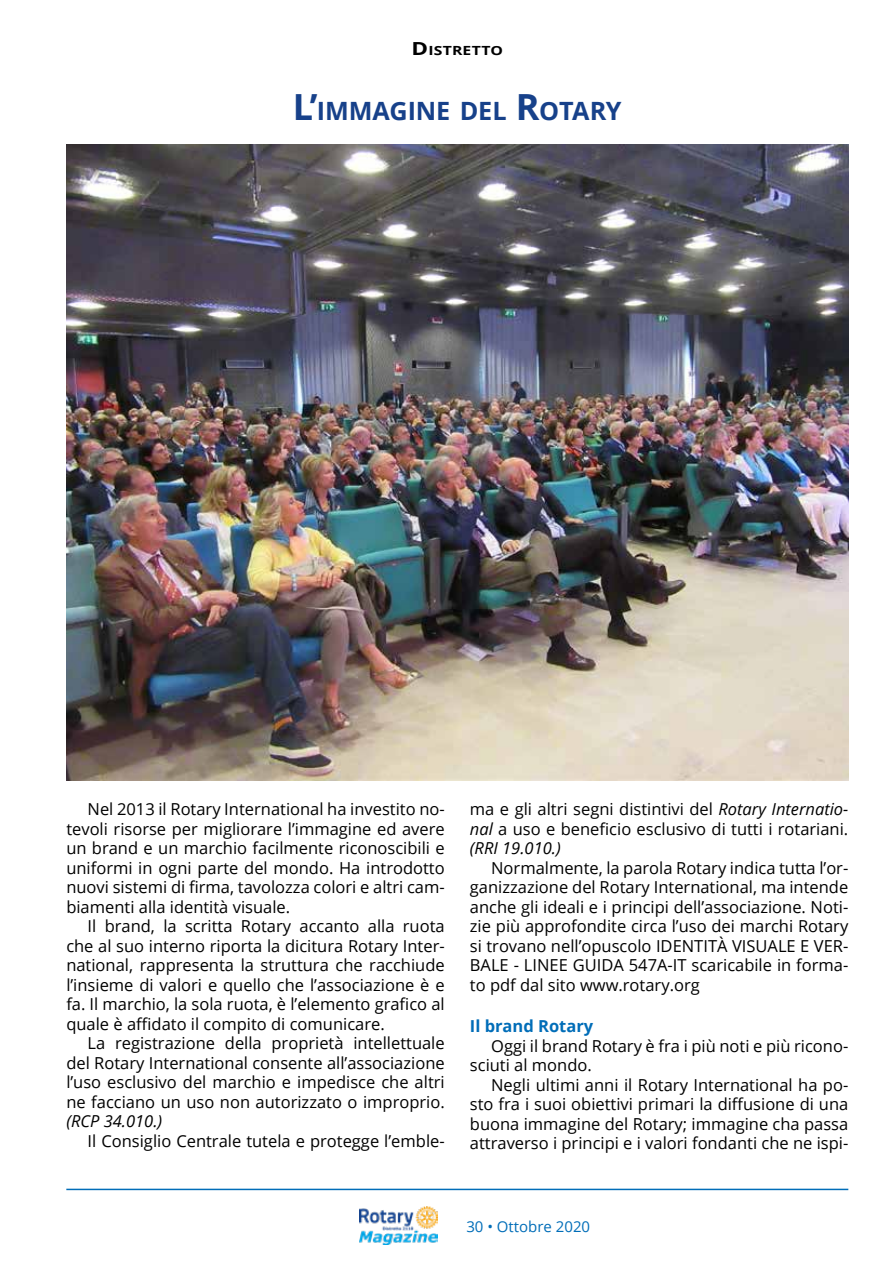
<style>
.page{position:relative;width:893px;height:1263px;background:#fff}
.page>*{position:absolute;margin:0;border:0;box-sizing:border-box;transform-origin:0 0}
.t1{font:700 25.2px "Open Sans";letter-spacing:-.005em;color:#17418a}
.t2{font:16.5px "Open Sans";color:#000}
.t3{font:italic 16.5px "Open Sans";color:#000}
.t4{font:700 16.5px "Open Sans";color:#006db8}
.t5{font:15px "Open Sans";color:#006db8}
.t6{font:700 12.6px "Open Sans";letter-spacing:.015em;color:#000;scale:1.25 1}
.s1{font-size:18px}
.s2{font-size:36px}
.s3{font-style:italic}
</style>
<div class="page">
<img style="left:359px;top:1206px;width:78px;height:39px">
<hr style="left:66px;top:1189px;width:782px;height:1px;background:#006db8">
<img style="left:66px;top:145px;width:782px;height:635px">
<p class="t6" style="left:412px;top:42px;width:75px"><span class="s1">D</span>ISTRETTO</p>
<p class="t1" style="left:293px;top:94px;width:330px"><span class="s2">L’</span>IMMAGINE DEL <span class="s2">R</span>OTARY</p>
<p class="t2" style="left:88px;top:798px;width:359px">Nel 2013 il Rotary International ha investito no-</p>
<p class="t2" style="left:66px;top:817px;width:380px">tevoli risorse per migliorare l’immagine ed avere</p>
<p class="t2" style="left:66px;top:837px;width:380px">un brand e un marchio facilmente riconoscibili e</p>
<p class="t2" style="left:66px;top:856px;width:380px">uniformi in ogni parte del mondo. Ha introdotto</p>
<p class="t2" style="left:66px;top:876px;width:380px">nuovi sistemi di firma, tavolozza colori e altri cam-</p>
<p class="t2" style="left:66px;top:896px;width:225px">biamenti alla identità visuale.</p>
<p class="t2" style="left:88px;top:915px;width:359px">Il brand, la scritta Rotary accanto alla ruota</p>
<p class="t2" style="left:66px;top:935px;width:380px">che al suo interno riporta la dicitura Rotary Inter-</p>
<p class="t2" style="left:66px;top:954px;width:380px">national, rappresenta la struttura che racchiude</p>
<p class="t2" style="left:66px;top:974px;width:380px">l’insieme di valori e quello che l’associazione è e</p>
<p class="t2" style="left:66px;top:993px;width:380px">fa. Il marchio, la sola ruota, è l’elemento grafico al</p>
<p class="t2" style="left:66px;top:1013px;width:320px">quale è affidato il compito di comunicare.</p>
<p class="t2" style="left:88px;top:1032px;width:359px">La registrazione della proprietà intellettuale</p>
<p class="t2" style="left:66px;top:1052px;width:380px">del Rotary International consente all’associazione</p>
<p class="t2" style="left:66px;top:1071px;width:380px">l’uso esclusivo del marchio e impedisce che altri</p>
<p class="t2" style="left:66px;top:1091px;width:380px">ne facciano un uso non autorizzato o improprio.</p>
<p class="t3" style="left:66px;top:1110px;width:97px">(RCP 34.010.)</p>
<p class="t2" style="left:88px;top:1130px;width:359px">Il Consiglio Centrale tutela e protegge l’emble-</p>
<p class="t2" style="left:470px;top:798px;width:380px">ma e gli altri segni distintivi del <span class="s3">Rotary Internatio-</span></p>
<p class="t2" style="left:470px;top:818px;width:380px"><span class="s3">nal</span> a uso e beneficio esclusivo di tutti i rotariani.</p>
<p class="t3" style="left:470px;top:837px;width:92px">(RRI 19.010.)</p>
<p class="t2" style="left:491px;top:857px;width:359px">Normalmente, la parola Rotary indica tutta l’or-</p>
<p class="t2" style="left:470px;top:876px;width:380px">ganizzazione del Rotary International, ma intende</p>
<p class="t2" style="left:470px;top:896px;width:380px">anche gli ideali e i principi dell’associazione. Noti-</p>
<p class="t2" style="left:470px;top:915px;width:380px">zie più approfondite circa l’uso dei marchi Rotary</p>
<p class="t2" style="left:470px;top:935px;width:380px">si trovano nell’opuscolo IDENTITÀ VISUALE E VER-</p>
<p class="t2" style="left:470px;top:954px;width:380px">BALE - LINEE GUIDA 547A-IT scaricabile in forma-</p>
<p class="t2" style="left:470px;top:974px;width:231px">to pdf dal sito www.rotary.org</p>
<p class="t4" style="left:470px;top:1014px;width:125px">Il brand Rotary</p>
<p class="t2" style="left:491px;top:1034px;width:359px">Oggi il brand Rotary è fra i più noti e più ricono-</p>
<p class="t2" style="left:470px;top:1054px;width:123px">sciuti al mondo.</p>
<p class="t2" style="left:491px;top:1073px;width:359px">Negli ultimi anni il Rotary International ha po-</p>
<p class="t2" style="left:470px;top:1093px;width:380px">sto fra i suoi obiettivi primari la diffusione di una</p>
<p class="t2" style="left:470px;top:1112px;width:380px">buona immagine del Rotary; immagine cha passa</p>
<p class="t2" style="left:470px;top:1132px;width:380px">attraverso i principi e i valori fondanti che ne ispi-</p>
<p class="t5" style="left:466px;top:1216px;width:125px">30 • Ottobre 2020</p>
</div>
